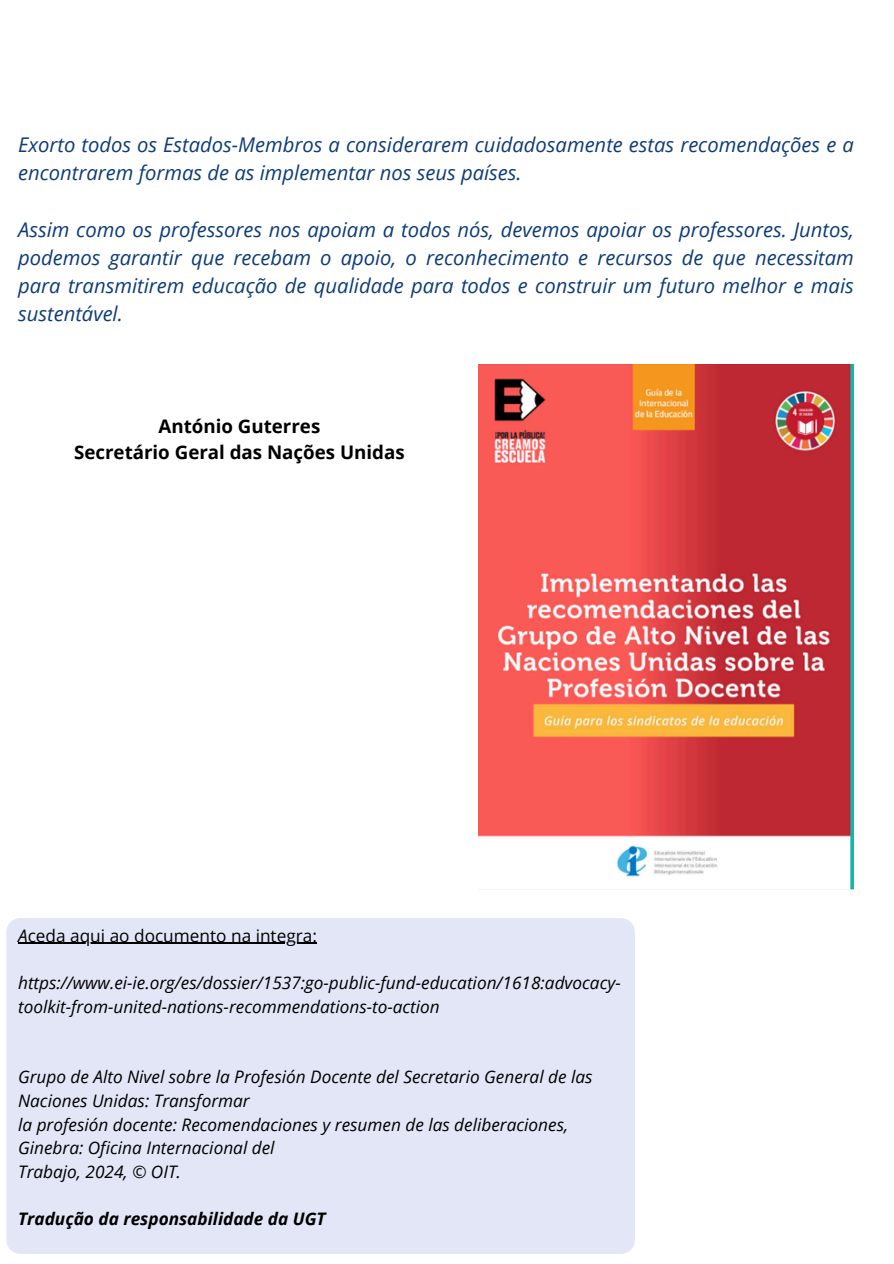
<style>
.page{position:relative;width:894px;height:1264px;background:#fff}
.page>*{position:absolute;margin:0;border:0;box-sizing:border-box;transform-origin:0 0}
.t1{font:italic 20.25px/28.2px "Open Sans";color:#0e3c79}
.t2{font:700 18.75px/25.8px "Open Sans";color:#000;text-align:center}
.t3{font:italic 17.25px/23.7px "Open Sans";color:#000}
.t4{font:italic 700 17.25px "Open Sans";color:#000}
.t5{font:17.25px "Open Sans";color:#000}
.s1{font-style:italic}
</style>
<div class="page">
<div style="left:6px;top:918px;width:628px;height:335px;background:#e2e6f6;border-radius:14px"></div>
<hr style="left:28px;top:942px;width:289px;height:1px;background:#000">
<img style="left:478px;top:365px;width:375px;height:524px">
<h2 class="t1" style="left:18px;top:130px;width:837px">Exorto todos os Estados-Membros a considerarem cuidadosamente estas recomendações e a encontrarem formas de as implementar nos seus países.</h2>
<h2 class="t1" style="left:18px;top:215px;width:837px;text-align:justify">Assim como os professores nos apoiam a todos nós, devemos apoiar os professores. Juntos, podemos garantir que recebam o apoio, o reconhecimento e recursos de que necessitam para transmitirem educação de qualidade para todos e construir um futuro melhor e mais sustentável.</h2>
<h3 class="t2" style="left:74px;top:413px;width:332px">António Guterres<br>Secretário Geral das Nações Unidas</h3>
<h1 class="t5" style="left:18px;top:923px;width:300px"><span class="s1">A</span>ceda aqui ao documento na integra:</h1>
<p class="t3" style="left:18px;top:970px;width:604px">https://www.ei-ie.org/es/dossier/1537:go-public-fund-education/1618:advocacy-</p>
<p class="t3" style="left:18px;top:993px;width:423px">toolkit-from-united-nations-recommendations-to-action</p>
<p class="t3" style="left:18px;top:1064px;width:576px">Grupo de Alto Nivel sobre la Profesión Docente del Secretario General de las</p>
<p class="t3" style="left:18px;top:1088px;width:551px">Naciones Unidas: Transformar<br>la profesión docente: Recomendaciones y resumen de las deliberaciones,</p>
<p class="t3" style="left:18px;top:1135px;width:258px">Ginebra: Oficina Internacional del<br>Trabajo, 2024, © OIT.</p>
<p class="t4" style="left:18px;top:1206px;width:309px">Tradução da responsabilidade da UGT</p>
</div>
